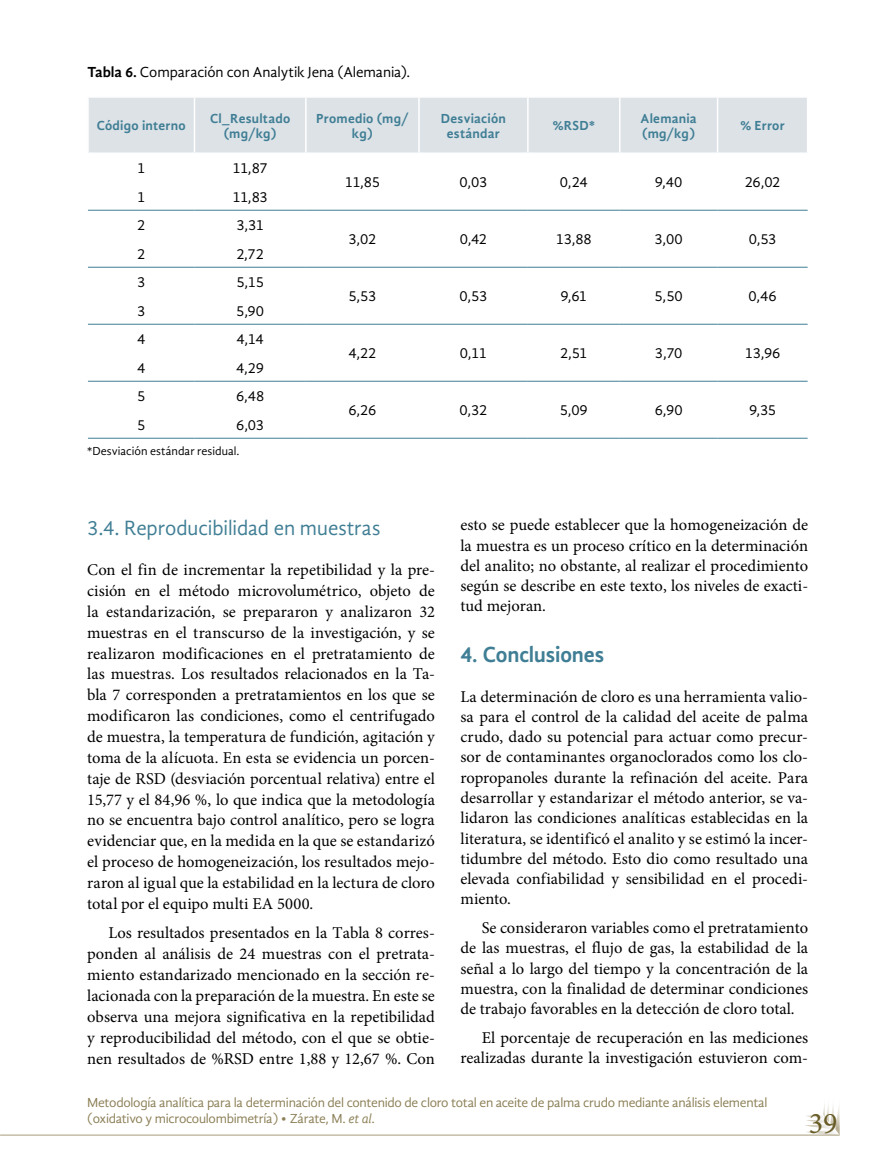
<style>
.page{position:relative;width:872px;height:1170px;background:#fff}
.page>*{position:absolute;margin:0;border:0;box-sizing:border-box;transform-origin:0 0}
.t1{font:30px "Minion Pro";color:#685c27}
.t2{font:700 22.5px "Gandhi Sans";color:#3f7e94}
.t3{font:21.3px "Gandhi Sans";letter-spacing:-.005em;color:#3f7e94}
.t4{font:16.5px/20.9px "Minion Pro";color:#000;text-align:justify}
.t5{font:15px "Gandhi Sans";letter-spacing:-.01em;color:#000}
.t6{font:13.5px/16.2px "Gandhi Sans";letter-spacing:-.02em;color:#8b7f55}
.t7{font:700 13.5px/15px "Gandhi Sans";letter-spacing:.015em;color:#3f7e94;text-align:center}
.t8{font:12px "Gandhi Sans";color:#000}
.s1{font-weight:700}
.s2{font-style:italic}
</style>
<div class="page">
<svg style="left:805px;top:1104px;width:34px;height:30px"></svg>
<hr style="left:0;top:1134px;width:839px;height:1px;background:#a69b79">
<div style="left:89px;top:98px;width:718px;height:54px;background:#dde2e7"></div>
<hr style="left:194px;top:98px;width:1px;height:54px;background:#fff">
<hr style="left:305px;top:98px;width:1px;height:54px;background:#fff">
<hr style="left:418px;top:98px;width:2px;height:54px;background:#fff">
<hr style="left:527px;top:98px;width:1px;height:54px;background:#fff">
<hr style="left:619px;top:98px;width:1px;height:54px;background:#fff">
<hr style="left:717px;top:98px;width:1px;height:54px;background:#fff">
<hr style="left:88px;top:210px;width:106px;height:1px;background:#3f7e94">
<hr style="left:194px;top:210px;width:112px;height:1px;background:#3f7e94">
<hr style="left:306px;top:210px;width:113px;height:1px;background:#3f7e94">
<hr style="left:419px;top:210px;width:109px;height:1px;background:#3f7e94">
<hr style="left:528px;top:210px;width:92px;height:1px;background:#3f7e94">
<hr style="left:620px;top:210px;width:97px;height:1px;background:#3f7e94">
<hr style="left:717px;top:210px;width:90px;height:1px;background:#3f7e94">
<hr style="left:306px;top:267px;width:113px;height:1px;background:#3f7e94">
<hr style="left:419px;top:267px;width:109px;height:1px;background:#3f7e94">
<hr style="left:528px;top:267px;width:92px;height:1px;background:#3f7e94">
<hr style="left:620px;top:267px;width:97px;height:1px;background:#3f7e94">
<hr style="left:717px;top:267px;width:90px;height:1px;background:#3f7e94">
<hr style="left:88px;top:267px;width:106px;height:1px;background:#3f7e94">
<hr style="left:194px;top:267px;width:112px;height:1px;background:#3f7e94">
<hr style="left:88px;top:324px;width:106px;height:1px;background:#3f7e94">
<hr style="left:194px;top:324px;width:112px;height:1px;background:#3f7e94">
<hr style="left:306px;top:324px;width:113px;height:1px;background:#3f7e94">
<hr style="left:419px;top:324px;width:109px;height:1px;background:#3f7e94">
<hr style="left:528px;top:324px;width:92px;height:1px;background:#3f7e94">
<hr style="left:620px;top:324px;width:97px;height:1px;background:#3f7e94">
<hr style="left:717px;top:324px;width:90px;height:1px;background:#3f7e94">
<hr style="left:88px;top:381px;width:106px;height:1px;background:#3f7e94">
<hr style="left:194px;top:381px;width:112px;height:1px;background:#3f7e94">
<hr style="left:306px;top:381px;width:113px;height:1px;background:#3f7e94">
<hr style="left:419px;top:381px;width:109px;height:1px;background:#3f7e94">
<hr style="left:528px;top:381px;width:92px;height:1px;background:#3f7e94">
<hr style="left:620px;top:381px;width:97px;height:1px;background:#3f7e94">
<hr style="left:717px;top:381px;width:90px;height:1px;background:#3f7e94">
<hr style="left:306px;top:438px;width:113px;height:1px;background:#3f7e94">
<hr style="left:419px;top:438px;width:109px;height:1px;background:#3f7e94">
<hr style="left:528px;top:438px;width:92px;height:1px;background:#3f7e94">
<hr style="left:620px;top:438px;width:97px;height:1px;background:#3f7e94">
<hr style="left:717px;top:438px;width:90px;height:1px;background:#3f7e94">
<hr style="left:88px;top:438px;width:106px;height:1px;background:#3f7e94">
<hr style="left:194px;top:438px;width:112px;height:1px;background:#3f7e94">
<p class="t5" style="left:87px;top:64px;width:325px"><span class="s1">Tabla 6.</span> Comparación con Analytik Jena (Alemania).</p>
<p class="t7" style="left:97px;top:118px;width:90px">Código interno</p>
<p class="t7" style="left:210px;top:111px;width:82px">Cl_Resultado (mg/kg)</p>
<p class="t7" style="left:316px;top:111px;width:94px">Promedio (mg/ kg)</p>
<p class="t7" style="left:441px;top:111px;width:66px">Desviación estándar</p>
<p class="t7" style="left:553px;top:118px;width:44px">%RSD*</p>
<p class="t7" style="left:640px;top:111px;width:58px;text-align:left">Alemania (mg/kg)</p>
<p class="t7" style="left:740px;top:118px;width:46px">% Error</p>
<p class="t5" style="left:137px;top:160px;width:10px">1</p>
<p class="t5" style="left:232px;top:160px;width:37px">11,87</p>
<p class="t5" style="left:345px;top:174px;width:37px">11,85</p>
<p class="t5" style="left:459px;top:174px;width:29px">0,03</p>
<p class="t5" style="left:560px;top:174px;width:29px">0,24</p>
<p class="t5" style="left:655px;top:174px;width:29px">9,40</p>
<p class="t5" style="left:745px;top:174px;width:37px">26,02</p>
<p class="t5" style="left:137px;top:188px;width:10px">1</p>
<p class="t5" style="left:232px;top:188px;width:37px">11,83</p>
<p class="t5" style="left:137px;top:217px;width:10px">2</p>
<p class="t5" style="left:236px;top:217px;width:29px">3,31</p>
<p class="t5" style="left:348px;top:231px;width:29px">3,02</p>
<p class="t5" style="left:460px;top:231px;width:29px">0,42</p>
<p class="t5" style="left:556px;top:231px;width:38px">13,88</p>
<p class="t5" style="left:654px;top:231px;width:30px">3,00</p>
<p class="t5" style="left:748px;top:231px;width:29px">0,53</p>
<p class="t5" style="left:137px;top:245px;width:10px">2</p>
<p class="t5" style="left:236px;top:245px;width:29px">2,72</p>
<p class="t5" style="left:137px;top:273px;width:10px">3</p>
<p class="t5" style="left:236px;top:273px;width:29px">5,15</p>
<p class="t5" style="left:348px;top:288px;width:29px">5,53</p>
<p class="t5" style="left:459px;top:288px;width:29px">0,53</p>
<p class="t5" style="left:560px;top:288px;width:28px">9,61</p>
<p class="t5" style="left:654px;top:288px;width:30px">5,50</p>
<p class="t5" style="left:748px;top:288px;width:30px">0,46</p>
<p class="t5" style="left:137px;top:302px;width:10px">3</p>
<p class="t5" style="left:236px;top:302px;width:29px">5,90</p>
<p class="t5" style="left:137px;top:330px;width:10px">4</p>
<p class="t5" style="left:237px;top:330px;width:28px">4,14</p>
<p class="t5" style="left:348px;top:345px;width:30px">4,22</p>
<p class="t5" style="left:460px;top:345px;width:29px">0,11</p>
<p class="t5" style="left:560px;top:345px;width:29px">2,51</p>
<p class="t5" style="left:655px;top:345px;width:29px">3,70</p>
<p class="t5" style="left:744px;top:345px;width:37px">13,96</p>
<p class="t5" style="left:137px;top:359px;width:10px">4</p>
<p class="t5" style="left:236px;top:359px;width:29px">4,29</p>
<p class="t5" style="left:137px;top:387px;width:10px">5</p>
<p class="t5" style="left:236px;top:387px;width:30px">6,48</p>
<p class="t5" style="left:348px;top:402px;width:29px">6,26</p>
<p class="t5" style="left:459px;top:402px;width:29px">0,32</p>
<p class="t5" style="left:560px;top:402px;width:30px">5,09</p>
<p class="t5" style="left:654px;top:402px;width:29px">6,90</p>
<p class="t5" style="left:749px;top:402px;width:29px">9,35</p>
<p class="t5" style="left:137px;top:416px;width:10px">5</p>
<p class="t5" style="left:236px;top:416px;width:29px">6,03</p>
<p class="t8" style="left:87px;top:443px;width:154px">*Desviación estándar residual.</p>
<p class="t3" style="left:87px;top:515px;width:295px">3.4. Reproducibilidad en muestras</p>
<p class="t4" style="left:87px;top:559px;width:349px">Con el fin de incrementar la repetibilidad y la pre&shy;cisión en el método microvolumétrico, objeto de la estandarización, se prepararon y analizaron 32 muestras en el transcurso de la investigación, y se realizaron modificaciones en el pretratamiento de las muestras. Los resultados relacionados en la Ta&shy;bla 7 corresponden a pretratamientos en los que se modificaron las condiciones, como el centrifugado de muestra, la temperatura de fundición, agitación y toma de la alícuota. En esta se evidencia un porcen&shy;taje de RSD (desviación porcentual relativa) entre el 15,77 y el 84,96 %, lo que indica que la metodología no se encuentra bajo control analítico, pero se logra evidenciar que, en la medida en la que se estandarizó el proceso de homogeneización, los resultados mejo&shy;raron al igual que la estabilidad en la lectura de cloro total por el equipo multi EA 5000.</p>
<p class="t4" style="left:87px;top:922px;width:349px;text-indent:21px">Los resultados presentados en la Tabla 8 corres&shy;ponden al análisis de 24 muestras con el pretrata&shy;miento estandarizado mencionado en la sección re&shy;lacionada con la preparación de la muestra. En este se observa una mejora significativa en la repetibilidad y reproducibilidad del método, con el que se obtie&shy;nen resultados de %RSD entre 1,88 y 12,67 %. Con</p>
<p class="t4" style="left:460px;top:515px;width:349px;line-height:20.2px">esto se puede establecer que la homogeneización de la muestra es un proceso crítico en la determinación del analito; no obstante, al realizar el procedimiento según se describe en este texto, los niveles de exacti&shy;tud mejoran.</p>
<h2 class="t2" style="left:460px;top:641px;width:145px">4. Conclusiones</h2>
<p class="t4" style="left:460px;top:686px;width:349px;line-height:20.2px">La determinación de cloro es una herramienta valio&shy;sa para el control de la calidad del aceite de palma crudo, dado su potencial para actuar como precur&shy;sor de contaminantes organoclorados como los clo&shy;ropropanoles durante la refinación del aceite. Para desarrollar y estandarizar el método anterior, se va&shy;lidaron las condiciones analíticas establecidas en la literatura, se identificó el analito y se estimó la incer&shy;tidumbre del método. Esto dio como resultado una elevada confiabilidad y sensibilidad en el procedi&shy;miento.</p>
<p class="t4" style="left:460px;top:917px;width:349px;line-height:20.2px;text-indent:21px">Se consideraron variables como el pretratamiento de las muestras, el flujo de gas, la estabilidad de la señal a lo largo del tiempo y la concentración de la muestra, con la finalidad de determinar condiciones de trabajo favorables en la detección de cloro total.</p>
<p class="t4" style="left:460px;top:1027px;width:349px;line-height:20.2px;text-align:right">El porcentaje de recuperación en las mediciones realizadas durante la investigación estuvieron com-</p>
<p class="t6" style="left:87px;top:1094px;width:681px">Metodología analítica para la determinación del contenido de cloro total en aceite de palma crudo mediante análisis elemental (oxidativo y microcoulombimetría) • Zárate, M. <span class="s2">et al</span>.</p>
<h1 class="t1" style="left:808px;top:1102px;width:30px">39</h1>
</div>
